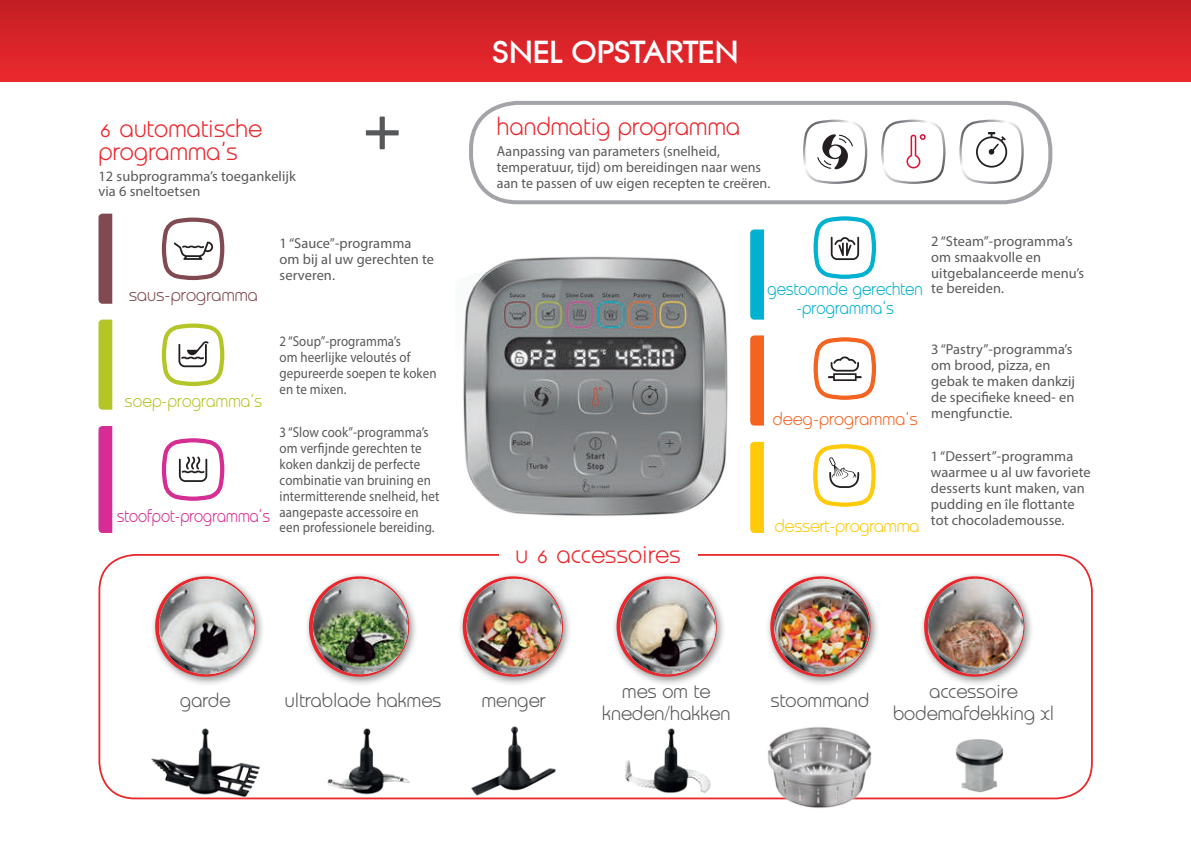
<style>
.page{position:relative;width:1191px;height:851px;background:#fff}
.page>*{position:absolute;margin:0;border:0;box-sizing:border-box;transform-origin:0 0}
.t1{font:72px "Officina Sans";color:#57585a}
.t2{font:800 31px "Litera";letter-spacing:.015em;color:#fff}
.t3{font:25.2px/23.2px "Moulinette";letter-spacing:.01em;color:#e9282d}
.t4{font:19.8px/21.8px "Moulinette";letter-spacing:.01em;color:#57585a;text-align:center}
.t5{font:18px/18.2px "Moulinette";letter-spacing:.01em;color:#00b1d0;text-align:center;scale:.92 1}
.t6{font:18px "Moulinette";letter-spacing:.01em;color:#d52d93;scale:.9 1}
.t7{font:18px "Moulinette";letter-spacing:-.01em;color:#feca0a}
.t8{font:18px "Moulinette";letter-spacing:.01em;color:#b3c527;scale:.95 1}
.t9{font:18px "Moulinette";letter-spacing:.01em;color:#f36421}
.t10{font:18px "Moulinette";letter-spacing:.01em;color:#814951}
.t11{font:14.4px/15.8px "Myriad Pro";letter-spacing:.005em;color:#57585a}
.t12{font:14.4px/15.8px "Myriad Pro";letter-spacing:.005em;color:#57585a;scale:.9 1}
</style>
<div class="page">
<img style="left:463px;top:256px;width:265px;height:260px">
<svg style="left:161px;top:217px;width:64px;height:64px"></svg>
<svg style="left:161px;top:323px;width:64px;height:63px"></svg>
<svg style="left:161px;top:438px;width:64px;height:63px"></svg>
<svg style="left:98px;top:426px;width:14px;height:107px"></svg>
<svg style="left:98px;top:319px;width:14px;height:90px"></svg>
<svg style="left:98px;top:213px;width:14px;height:91px"></svg>
<svg style="left:813px;top:216px;width:63px;height:63px"></svg>
<svg style="left:813px;top:337px;width:63px;height:63px"></svg>
<svg style="left:813px;top:444px;width:63px;height:63px"></svg>
<svg style="left:750px;top:442px;width:14px;height:91px"></svg>
<svg style="left:750px;top:335px;width:14px;height:90px"></svg>
<svg style="left:750px;top:229px;width:14px;height:90px"></svg>
<img style="left:609px;top:728px;width:117px;height:72px">
<img style="left:304px;top:728px;width:122px;height:72px">
<img style="left:758px;top:727px;width:123px;height:81px">
<img style="left:456px;top:726px;width:115px;height:74px">
<img style="left:135px;top:728px;width:140px;height:72px">
<div style="left:0;top:0;width:1191px;height:82px;background:linear-gradient(to bottom,#c21e24,#ec292e)"></div>
<div style="left:469px;top:101px;width:583px;height:103px;border:4px solid #a3a4a8;border-radius:46px"></div>
<svg style="left:803px;top:120px;width:64px;height:64px"></svg>
<svg style="left:881px;top:120px;width:64px;height:64px"></svg>
<svg style="left:959px;top:120px;width:64px;height:64px"></svg>
<img style="left:945px;top:739px;width:67px;height:59px">
<div style="left:150px;top:571px;width:115px;height:115px;background:#231f20;opacity:.5"></div>
<svg style="left:155px;top:576px;width:100px;height:100px"></svg>
<img style="left:159px;top:578px;width:95px;height:96px;border-radius:48px">
<div style="left:918px;top:571px;width:116px;height:115px;background:#231f20;opacity:.5"></div>
<svg style="left:924px;top:576px;width:100px;height:100px"></svg>
<img style="left:928px;top:578px;width:95px;height:96px;border-radius:48px">
<div style="left:765px;top:571px;width:115px;height:115px;background:#231f20;opacity:.5"></div>
<svg style="left:770px;top:576px;width:100px;height:100px"></svg>
<img style="left:774px;top:578px;width:95px;height:96px;border-radius:48px">
<div style="left:457px;top:571px;width:115px;height:115px;background:#231f20;opacity:.5"></div>
<svg style="left:463px;top:576px;width:100px;height:100px"></svg>
<img style="left:466px;top:578px;width:96px;height:96px;border-radius:48px">
<div style="left:611px;top:571px;width:115px;height:115px;background:#231f20;opacity:.5"></div>
<svg style="left:616px;top:576px;width:101px;height:100px"></svg>
<img style="left:620px;top:578px;width:95px;height:96px;border-radius:48px">
<div style="left:304px;top:571px;width:115px;height:115px;background:#231f20;opacity:.5"></div>
<svg style="left:309px;top:576px;width:100px;height:100px"></svg>
<img style="left:313px;top:578px;width:95px;height:96px;border-radius:48px">
<h3 class="t3" style="left:98px;top:117px;width:165px">6 automatische programma’s</h3>
<p class="t11" style="left:98px;top:168px;width:199px;line-height:15.2px">12 subprogramma’s toegankelijk via 6 sneltoetsen</p>
<h1 class="t1" style="left:364px;top:85px;width:37px">+</h1>
<p class="t10" style="left:129px;top:284px;width:130px">saus-programma</p>
<p class="t11" style="left:279px;top:235px;width:156px">1 “Sauce”-programma om bij al uw gerechten te serveren.</p>
<p class="t8" style="left:125px;top:390px;width:146px">soep-programma’s</p>
<p class="t6" style="left:117px;top:505px;width:171px">stoofpot-programma’s</p>
<p class="t12" style="left:279px;top:333px;width:176px">2 “Soup”-programma’s<br>om heerlijke veloutés of gepureerde soepen te koken en te mixen.</p>
<p class="t12" style="left:279px;top:424px;width:179px">3 “Slow cook”-programma’s om verfijnde gerechten te koken dankzij de perfecte combinatie van bruining en intermitterende snelheid, het aangepaste accessoire en een professionele bereiding.</p>
<h2 class="t2" style="left:492px;top:32px;width:247px">SNEL OPSTARTEN</h2>
<h3 class="t3" style="left:497px;top:115px;width:245px">handmatig programma</h3>
<p class="t11" style="left:497px;top:143px;width:275px">Aanpassing van parameters (snelheid, temperatuur, tijd) om bereidingen naar wens aan te passen of uw eigen recepten te creëren.</p>
<h3 class="t3" style="left:515px;top:543px;width:167px">u 6 accessoires</h3>
<p class="t5" style="left:767px;top:280px;width:170px">gestoomde gerechten -programma’s</p>
<p class="t11" style="left:931px;top:233px;width:154px">2 “Steam”-programma’s om smaakvolle en uitgebalanceerde menu’s te bereiden.</p>
<p class="t9" style="left:773px;top:408px;width:146px">deeg-programma’s</p>
<p class="t7" style="left:775px;top:515px;width:146px">dessert-programma</p>
<p class="t11" style="left:931px;top:341px;width:145px">3 “Pastry”-programma’s om brood, pizza, en gebak te maken dankzij de specifieke kneed- en mengfunctie.</p>
<p class="t11" style="left:931px;top:448px;width:161px">1 “Dessert”-programma waarmee u al uw favoriete desserts kunt maken, van pudding en île flottante tot chocolademousse.</p>
<h3 class="t4" style="left:180px;top:689px;width:52px">garde</h3>
<h3 class="t4" style="left:285px;top:689px;width:158px">ultrablade hakmes</h3>
<h3 class="t4" style="left:482px;top:689px;width:65px">menger</h3>
<h3 class="t4" style="left:602px;top:680px;width:130px">mes om te kneden/hakken</h3>
<h3 class="t4" style="left:771px;top:689px;width:100px">stoommand</h3>
<h3 class="t4" style="left:893px;top:680px;width:162px">accessoire bodemafdekking xl</h3>
</div>
